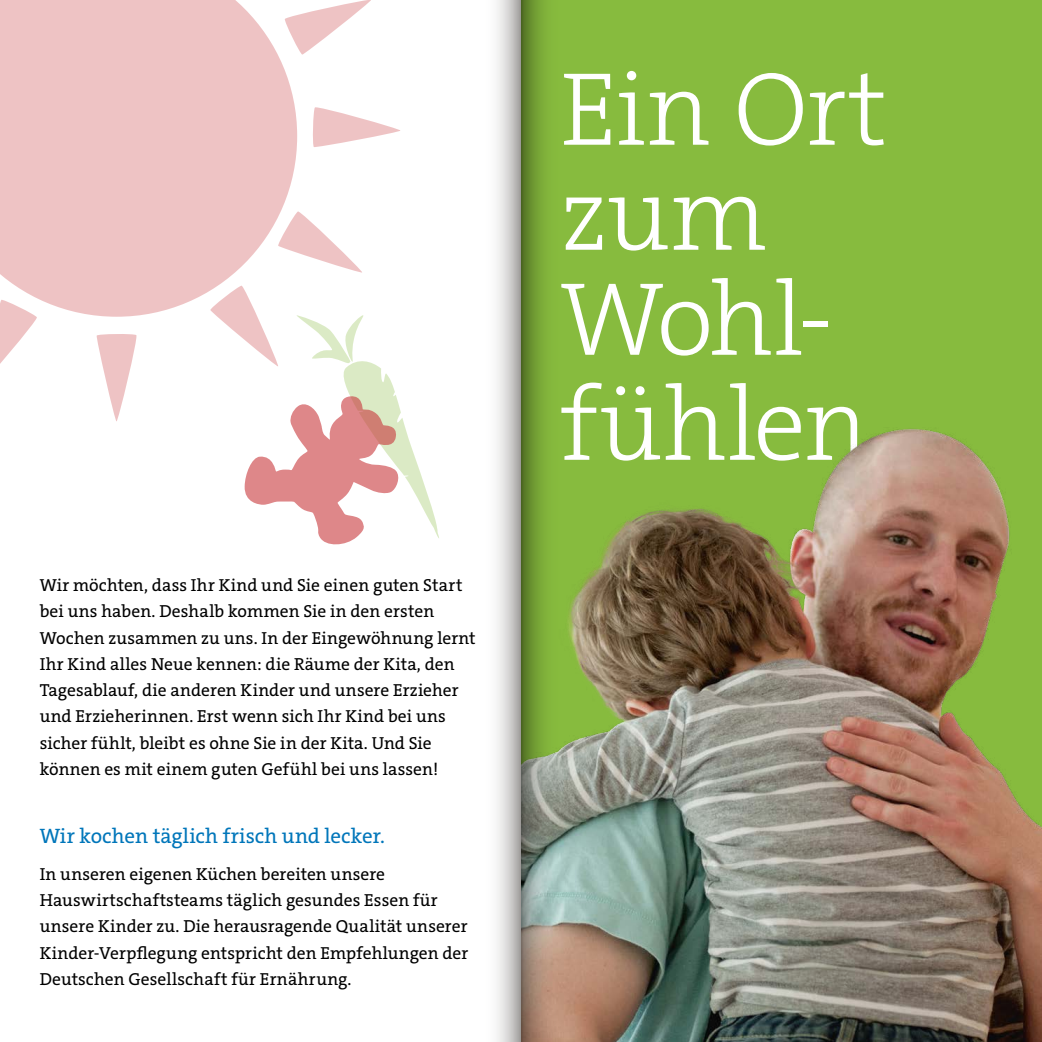
<style>
.page{position:relative;width:1042px;height:1042px;background:#fff}
.page>*{position:absolute;margin:0;border:0;box-sizing:border-box;transform-origin:0 0}
.t1{font:300 105px/105px "The Serif E2 s";letter-spacing:-.005em;color:#fff}
.t2{font:21px "The Serif E2 s";letter-spacing:-.005em;color:#0076ba}
.t3{font:17.5px/26.2px "The Serif E2 s";letter-spacing:.005em;color:#000}
</style>
<div class="page">
<div style="left:0;top:0;width:297px;height:317px;background:#eec3c4"></div>
<svg style="left:96px;top:334px;width:41px;height:87px"></svg>
<svg style="left:0;top:299px;width:38px;height:65px"></svg>
<svg style="left:313px;top:107px;width:87px;height:40px"></svg>
<svg style="left:277px;top:210px;width:85px;height:64px"></svg>
<svg style="left:284px;top:0;width:87px;height:55px"></svg>
<svg style="left:210px;top:286px;width:229px;height:259px"></svg>
<div style="left:521px;top:0;width:521px;height:1042px;background:#87bb3e"></div>
<img style="left:561px;top:429px;width:481px;height:613px">
<svg style="left:497px;top:0;width:64px;height:1042px"></svg>
<p class="t3" style="left:40px;top:572px;width:438px">Wir möchten, dass Ihr Kind und Sie einen guten Start bei uns haben. Deshalb kommen Sie in den ersten Wochen zusammen zu uns. In der Eingewöhnung lernt Ihr Kind alles Neue kennen: die Räume der Kita, den Tagesablauf, die anderen Kinder und unsere Erzieher und Erzieherinnen. Erst wenn sich Ihr Kind bei uns sicher fühlt, bleibt es ohne Sie in der Kita. Und Sie können es mit einem guten Gefühl bei uns lassen!</p>
<p class="t2" style="left:40px;top:822px;width:347px">Wir kochen täglich frisch und lecker.</p>
<p class="t3" style="left:40px;top:861px;width:430px">In unseren eigenen Küchen bereiten unsere Hauswirtschaftsteams täglich gesundes Essen für unsere Kinder zu. Die herausragende Qualität unserer Kinder-Verpflegung entspricht den Empfehlungen der Deutschen Gesellschaft für Ernährung.</p>
<h1 class="t1" style="left:561px;top:58px;width:328px">Ein Ort zum<br>Wohl&shy;fühlen</h1>
</div>
